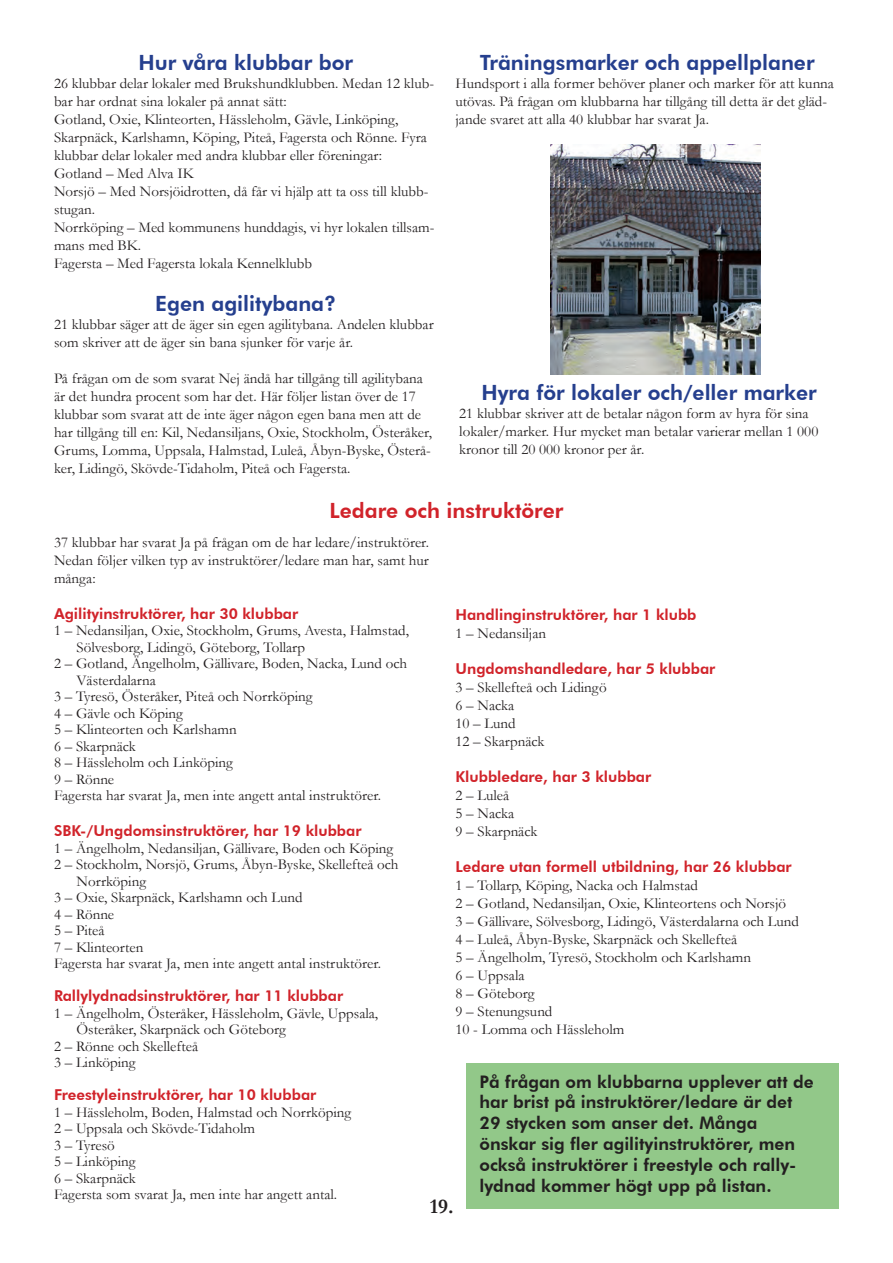
<style>
.page{position:relative;width:893px;height:1263px;background:#fff}
.page>*{position:absolute;margin:0;border:0;box-sizing:border-box;transform-origin:0 0}
.t1{font:800 21px "Futura BT";color:#253f8e}
.t2{font:800 21px "Futura BT";color:#d1232a}
.t3{font:700 21px "Garamond";color:#231f20}
.t4{font:800 17.25px/20.9px "Futura BT";color:#231f20}
.t5{font:15px/18px "Garamond";color:#231f20}
.t6{font:800 15px "Futura BT";color:#d1232a}
</style>
<div class="page">
<div style="left:467px;top:1064px;width:372px;height:145px;background:#92c889"></div>
<img style="left:551px;top:145px;width:210px;height:229px">
<h1 class="t1" style="left:138px;top:50px;width:216px">Hur våra klubbar bor</h1>
<p class="t5" style="left:54px;top:74px;width:382px">26 klubbar delar lokaler med Brukshundklubben. Medan 12 klub&shy;bar har ordnat sina lokaler på annat sätt:<br>Gotland, Oxie, Klinteorten, Hässleholm, Gävle, Linköping, Skarpnäck, Karlshamn, Köping, Piteå, Fagersta och Rönne. Fyra klubbar delar lokaler med andra klubbar eller föreningar:<br>Gotland – Med Alva IK<br>Norsjö – Med Norsjöidrotten, då får vi hjälp att ta oss till klubb&shy;stugan.<br>Norrköping – Med kommunens hunddagis, vi hyr lokalen tillsam&shy;mans med BK.<br>Fagersta – Med Fagersta lokala Kennelklubb</p>
<h1 class="t1" style="left:155px;top:291px;width:183px">Egen agilitybana?</h1>
<p class="t5" style="left:54px;top:315px;width:381px">21 klubbar säger att de äger sin egen agilitybana. Andelen klubbar som skriver att de äger sin bana sjunker för varje år.</p>
<p class="t5" style="left:54px;top:369px;width:380px">På frågan om de som svarat Nej ändå har tillgång till agilitybana är det hundra procent som har det. Här följer listan över de 17 klubbar som svarat att de inte äger någon egen bana men att de har tillgång till en: Kil, Nedansiljans, Oxie, Stockholm, Österåker, Grums, Lomma, Uppsala, Halmstad, Luleå, Åbyn-Byske, Österå&shy;ker, Lidingö, Skövde-Tidaholm, Piteå och Fagersta.</p>
<h1 class="t1" style="left:480px;top:50px;width:336px">Träningsmarker och appellplaner</h1>
<p class="t5" style="left:455px;top:74px;width:380px">Hundsport i alla former behöver planer och marker för att kunna utövas. På frågan om klubbarna har tillgång till detta är det gläd&shy;jande svaret att alla 40 klubbar har svarat Ja.</p>
<h1 class="t1" style="left:482px;top:379px;width:336px">Hyra för lokaler och/eller marker</h1>
<p class="t5" style="left:459px;top:404px;width:361px">21 klubbar skriver att de betalar någon form av hyra för sina lokaler/marker. Hur mycket man betalar varierar mellan 1 000 kronor till 20 000 kronor per år.</p>
<h1 class="t2" style="left:330px;top:497px;width:235px">Ledare och instruktörer</h1>
<p class="t5" style="left:54px;top:533px;width:376px;text-align:justify">37 klubbar har svarat Ja på frågan om de har ledare/instruktörer.<br>Nedan följer vilken typ av instruktörer/ledare man har, samt hur många:</p>
<p class="t6" style="left:54px;top:604px;width:246px">Agilityinstruktörer, har 30 klubbar</p>
<p class="t5" style="left:54px;top:621px;width:356px">1 – Nedansiljan, Oxie, Stockholm, Grums, Avesta, Halmstad,</p>
<p class="t5" style="left:76px;top:638px;width:230px">Sölvesborg, Lidingö, Göteborg, Tollarp</p>
<p class="t5" style="left:54px;top:654px;width:355px">2 – Gotland, Ängelholm, Gällivare, Boden, Nacka, Lund och</p>
<p class="t5" style="left:76px;top:671px;width:81px">Västerdalarna</p>
<p class="t5" style="left:54px;top:687px;width:260px">3 – Tyresö, Österåker, Piteå och Norrköping</p>
<p class="t5" style="left:54px;top:704px;width:130px">4 – Gävle och Köping</p>
<p class="t5" style="left:54px;top:720px;width:184px">5 – Klinteorten och Karlshamn</p>
<p class="t5" style="left:54px;top:737px;width:84px">6 – Skarpnäck</p>
<p class="t5" style="left:54px;top:753px;width:180px">8 – Hässleholm och Linköping</p>
<p class="t5" style="left:54px;top:770px;width:62px">9 – Rönne</p>
<p class="t5" style="left:54px;top:786px;width:329px">Fagersta har svarat Ja, men inte angett antal instruktörer.</p>
<p class="t6" style="left:54px;top:822px;width:309px">SBK-/Ungdomsinstruktörer, har 19 klubbar</p>
<p class="t5" style="left:54px;top:839px;width:341px">1 – Ängelholm, Nedansiljan, Gällivare, Boden och Köping</p>
<p class="t5" style="left:54px;top:855px;width:346px">2 – Stockholm, Norsjö, Grums, Åbyn-Byske, Skellefteå och</p>
<p class="t5" style="left:77px;top:872px;width:71px">Norrköping</p>
<p class="t5" style="left:54px;top:888px;width:250px">3 – Oxie, Skarpnäck, Karlshamn och Lund</p>
<p class="t5" style="left:54px;top:905px;width:62px">4 – Rönne</p>
<p class="t5" style="left:54px;top:921px;width:52px">5 – Piteå</p>
<p class="t5" style="left:54px;top:938px;width:91px">7 – Klinteorten</p>
<p class="t5" style="left:54px;top:954px;width:329px">Fagersta har svarat Ja, men inte angett antal instruktörer.</p>
<p class="t6" style="left:54px;top:987px;width:291px">Rallylydnadsinstruktörer, har 11 klubbar</p>
<p class="t5" style="left:54px;top:1004px;width:326px">1 – Ängelholm, Österåker, Hässleholm, Gävle, Uppsala,</p>
<p class="t5" style="left:77px;top:1020px;width:211px">Österåker, Skarpnäck och Göteborg</p>
<p class="t5" style="left:54px;top:1037px;width:146px">2 – Rönne och Skellefteå</p>
<p class="t5" style="left:54px;top:1053px;width:83px">3 – Linköping</p>
<p class="t6" style="left:54px;top:1086px;width:264px">Freestyleinstruktörer, har 10 klubbar</p>
<p class="t5" style="left:54px;top:1103px;width:299px;line-height:16.5px">1 – Hässleholm, Boden, Halmstad och Norrköping<br>2 – Uppsala och Skövde-Tidaholm<br>3 – Tyresö<br>5 – Linköping<br>6 – Skarpnäck<br>Fagersta som svarat Ja, men inte har angett antal.</p>
<p class="t6" style="left:455px;top:605px;width:243px">Handlinginstruktörer, har 1 klubb</p>
<p class="t5" style="left:455px;top:623px;width:92px">1 – Nedansiljan</p>
<p class="t6" style="left:455px;top:659px;width:261px">Ungdomshandledare, har 5 klubbar</p>
<p class="t5" style="left:455px;top:677px;width:153px">3 – Skellefteå och Lidingö<br>6 – Nacka<br>10 – Lund<br>12 – Skarpnäck</p>
<p class="t6" style="left:455px;top:767px;width:197px">Klubbledare, har 3 klubbar</p>
<p class="t5" style="left:455px;top:785px;width:84px">2 – Luleå<br>5 – Nacka<br>9 – Skarpnäck</p>
<p class="t6" style="left:455px;top:857px;width:338px">Ledare utan formell utbildning, har 26 klubbar</p>
<p class="t5" style="left:455px;top:875px;width:345px">1 – Tollarp, Köping, Nacka och Halmstad<br>2 – Gotland, Nedansiljan, Oxie, Klinteortens och Norsjö<br>3 – Gällivare, Sölvesborg, Lidingö, Västerdalarna och Lund 4 – Luleå, Åbyn-Byske, Skarpnäck och Skellefteå<br>5 – Ängelholm, Tyresö, Stockholm och Karlshamn<br>6 – Uppsala<br>8 – Göteborg<br>9 – Stenungsund<br>10 - Lomma och Hässleholm</p>
<p class="t4" style="left:479px;top:1071px;width:336px">På frågan om klubbarna upplever att de har brist på instruktörer/ledare är det 29 stycken som anser det. Många önskar sig fler agilityinstruktörer, men också instruktörer i freestyle och rally&shy;lydnad kommer högt upp på listan.</p>
<h1 class="t3" style="left:430px;top:1192px;width:25px">19.</h1>
</div>
